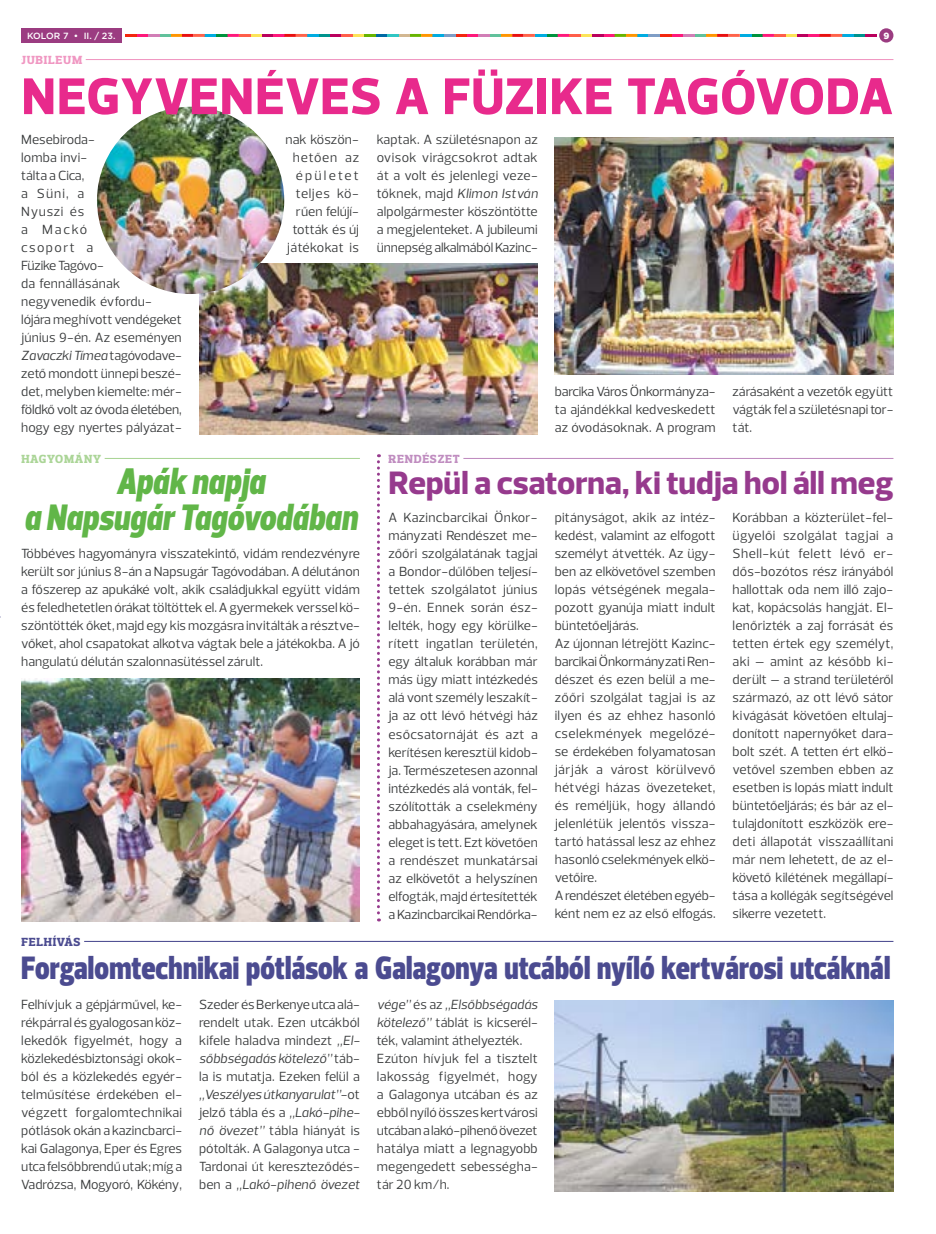
<style>
.page{position:relative;width:936px;height:1234px;background:#fff}
.page>*{position:absolute;margin:0;border:0;box-sizing:border-box;transform-origin:0 0}
.t1{font:800 52.5px "Prelo";letter-spacing:.01em;color:#e82a8c}
.t2{font:italic 900 37.5px/36px "Prelo Condensed";letter-spacing:.005em;color:#61b648;text-align:center}
.t3{font:900 33px "Prelo Condensed";letter-spacing:.005em;color:#4b4b90}
.t4{font:800 33px "Prelo";color:#963a8d}
.t5{font:13.5px/18px "Prelo";color:#383a3b;text-align:justify}
.t6{font:800 12px "Prelo Slab";letter-spacing:.065em;color:#c08dc0}
.t7{font:800 12px "Prelo Slab";letter-spacing:.065em;color:#abd597}
.t8{font:800 12px "Prelo Slab";letter-spacing:.065em;color:#4b4b90}
.t9{font:800 12px "Prelo Slab";letter-spacing:.065em;color:#f097c2}
.t10{font:500 9px "Gotham";color:#fff}
.t11{font:900 9px "Gotham";color:#fff}
.s1{font-style:italic}
</style>
<div class="page">
<svg style="left:125px;top:34px;width:751px;height:3px;background:#ad6e67"></svg>
<div style="left:879px;top:28px;width:14px;height:15px;background:#9b3c81;border-radius:50%"></div>
<div style="left:21px;top:28px;width:100px;height:15px;background:#9b3c81"></div>
<hr style="left:21px;top:940px;width:872px;height:1px;background:#4b4b90">
<div style="left:21px;top:937px;width:63px;height:6px;background:#fff"></div>
<hr style="left:388px;top:458px;width:505px;height:1px;background:#c08dc0">
<div style="left:388px;top:454px;width:75px;height:6px;background:#fff"></div>
<img style="left:554px;top:1000px;width:339px;height:191px">
<hr style="left:21px;top:458px;width:339px;height:1px;background:#abd597">
<div style="left:21px;top:454px;width:84px;height:6px;background:#fff"></div>
<svg style="left:377px;top:454px;width:3px;height:467px"></svg>
<img style="left:199px;top:264px;width:338px;height:170px">
<img style="left:554px;top:137px;width:339px;height:237px">
<img style="left:21px;top:678px;width:339px;height:243px">
<img style="left:97px;top:107px;width:187px;height:187px;border-radius:94px">
<hr style="left:21px;top:59px;width:872px;height:1px;background:#f097c2">
<div style="left:21px;top:56px;width:65px;height:6px;background:#fff"></div>
<p class="t10" style="left:27px;top:29px;width:90px">KOLOR 7 • II. / 23.</p>
<p class="t11" style="left:883px;top:29px;width:7px">9</p>
<p class="t9" style="left:21px;top:53px;width:62px">JUBILEUM</p>
<h1 class="t1" style="left:22px;top:64px;width:872px">NEGYVENÉVES A FÜZIKE TAGÓVODA</h1>
<p class="t5" style="left:21px;top:131px;width:162px;text-align:left">Mesebiroda-<br>lomba invi-<br>tálta a Cica,<br>a Süni, a<br>Nyuszi és<br>a Mackó<br>csoport a<br>Füzike Tagóvo-<br>da fennállásának negyvenedik évfordu&shy;lójára meghívott vendégeket június 9-én. Az eseményen<br><span class="s1">Zavaczki Tímea</span> tagóvodave&shy;zető mondott ünnepi beszé&shy;det, melyben kiemelte: mér&shy;földkő volt az óvoda életében, hogy egy nyertes pályázat-</p>
<p class="t5" style="left:285px;top:130px;width:75px;text-align:right">nak köszön&shy;hetően az épületet teljes kö&shy;rűen felújí&shy;tották és új játékokat is</p>
<p class="t5" style="left:377px;top:130px;width:162px">kaptak. A születésnapon az ovisok virágcsokrot adtak át a volt és jelenlegi veze&shy;tőknek, majd <span class="s1">Klimon István </span>alpolgármester köszöntötte a megjelenteket. A jubileumi ünnepség alkalmából Kazinc-</p>
<p class="t5" style="left:554px;top:382px;width:162px">barcika Város Önkormányza&shy;ta ajándékkal kedveskedett az óvodásoknak. A program</p>
<p class="t5" style="left:732px;top:382px;width:162px">zárásaként a vezetők együtt vágták fel a születésnapi tor&shy;tát.</p>
<p class="t7" style="left:21px;top:451px;width:81px">HAGYOMÁNY</p>
<h2 class="t2" style="left:24px;top:463px;width:334px">Apák napja<br>a Napsugár Tagóvodában</h2>
<p class="t5" style="left:21px;top:545px;width:340px">Többéves hagyományra visszatekintő, vidám rendezvényre került sor június 8-án a Napsugár Tagóvodában. A délutánon a főszerep az apukáké volt, akik családjukkal együtt vidám és feledhetetlen órákat töltöttek el. A gyermekek verssel kö&shy;szöntötték őket, majd egy kis mozgásra invitálták a résztve&shy;vőket, ahol csapatokat alkotva vágtak bele a játékokba. A jó hangulatú délután szalonnasütéssel zárult.</p>
<p class="t6" style="left:388px;top:451px;width:73px">RENDÉSZET</p>
<h3 class="t4" style="left:388px;top:462px;width:506px">Repül a csatorna, ki tudja hol áll meg</h3>
<p class="t5" style="left:388px;top:509px;width:151px">A Kazincbarcikai Önkor&shy;mányzati Rendészet me&shy;zőőri szolgálatának tagjai a Bondor-dűlőben teljesí&shy;tettek szolgálatot június 9-én. Ennek során ész&shy;lelték, hogy egy körülke&shy;rített ingatlan területén, egy általuk korábban már más ügy miatt intézkedés alá vont személy leszakít&shy;ja az ott lévő hétvégi ház esőcsatornáját és azt a kerítésen keresztül kidob&shy;ja. Természetesen azonnal intézkedés alá vonták, fel&shy;szólították a cselekmény abbahagyására, amelynek eleget is tett. Ezt követően a rendészet munkatársai az elkövetőt a helyszínen elfogták, majd értesítették a Kazincbarcikai Rendőrka-</p>
<p class="t5" style="left:554px;top:508px;width:162px;text-align:left">pitányságot, akik az intéz&shy;kedést, valamint az elfogott személyt átvették. Az ügy&shy;ben az elkövetővel szemben lopás vétségének megala&shy;pozott gyanúja miatt indult büntetőeljárás.<br>Az újonnan létrejött Kazinc&shy;barcikai Önkormányzati Ren&shy;dészet és ezen belül a me&shy;zőőri szolgálat tagjai is az ilyen és az ehhez hasonló cselekmények megelőzé&shy;se érdekében folyamatosan járják a várost körülvevő hétvégi házas övezeteket, és reméljük, hogy állandó jelenlétük jelentős vissza&shy;tartó hatással lesz az ehhez hasonló cselekmények elkö&shy;vetőire.<br>A rendészet életében egyéb&shy;ként nem ez az első elfogás.</p>
<p class="t5" style="left:732px;top:508px;width:162px">Korábban a közterület-fel&shy;ügyelői szolgálat tagjai a Shell-kút felett lévő er&shy;dős-bozótos rész irányából hallottak oda nem illő zajo&shy;kat, kopácsolás hangját. El&shy;lenőrizték a zaj forrását és tetten értek egy személyt, aki – amint az később ki&shy;derült – a strand területéről származó, az ott lévő sátor kivágását követően eltulaj&shy;donított napernyőket dara&shy;bolt szét. A tetten ért elkö&shy;vetővel szemben ebben az esetben is lopás miatt indult büntetőeljárás; és bár az el&shy;tulajdonított eszközök ere&shy;deti állapotát visszaállítani már nem lehetett, de az el&shy;követő kilétének megállapí&shy;tása a kollégák segítségével sikerre vezetett.</p>
<p class="t8" style="left:21px;top:934px;width:61px">FELHÍVÁS</p>
<h3 class="t3" style="left:21px;top:947px;width:870px">Forgalomtechnikai pótlások a Galagonya utcából nyíló kertvárosi utcáknál</h3>
<p class="t5" style="left:21px;top:995px;width:162px">Felhívjuk a gépjárművel, ke&shy;rékpárral és gyalogosan köz&shy;lekedők figyelmét, hogy a közlekedésbiztonsági okok&shy;ból és a közlekedés egyér&shy;telműsítése érdekében el&shy;végzett forgalomtechnikai pótlások okán a kazincbarci&shy;kai Galagonya, Eper és Egres utca felsőbbrendű utak; míg a Vadrózsa, Mogyoró, Kökény,</p>
<p class="t5" style="left:199px;top:995px;width:162px">Szeder és Berkenye utca alá&shy;rendelt utak. Ezen utcákból kifele haladva mindezt <span class="s1">„El&shy;sőbbségadás kötelező”</span> táb&shy;la is mutatja. Ezeken felül a <span class="s1">„Veszélyes útkanyarulat”</span>-ot jelző tábla és a <span class="s1">„Lakó-pihe&shy;nő övezet”</span> tábla hiányát is pótolták. A Galagonya utca - Tardonai út kereszteződés&shy;ben a <span class="s1">„Lakó-pihenő övezet</span></p>
<p class="t5" style="left:377px;top:994px;width:162px;text-align:left"><span class="s1">vége”</span> és az <span class="s1">„Elsőbbségadás kötelező”</span> táblát is kicserél&shy;ték, valamint áthelyezték.<br>Ezúton hívjuk fel a tisztelt lakosság figyelmét, hogy a Galagonya utcában és az ebből nyíló összes kertvárosi utcában a lakó-pihenő övezet hatálya miatt a legnagyobb megengedett sebességha&shy;tár 20 km/h.</p>
</div>
